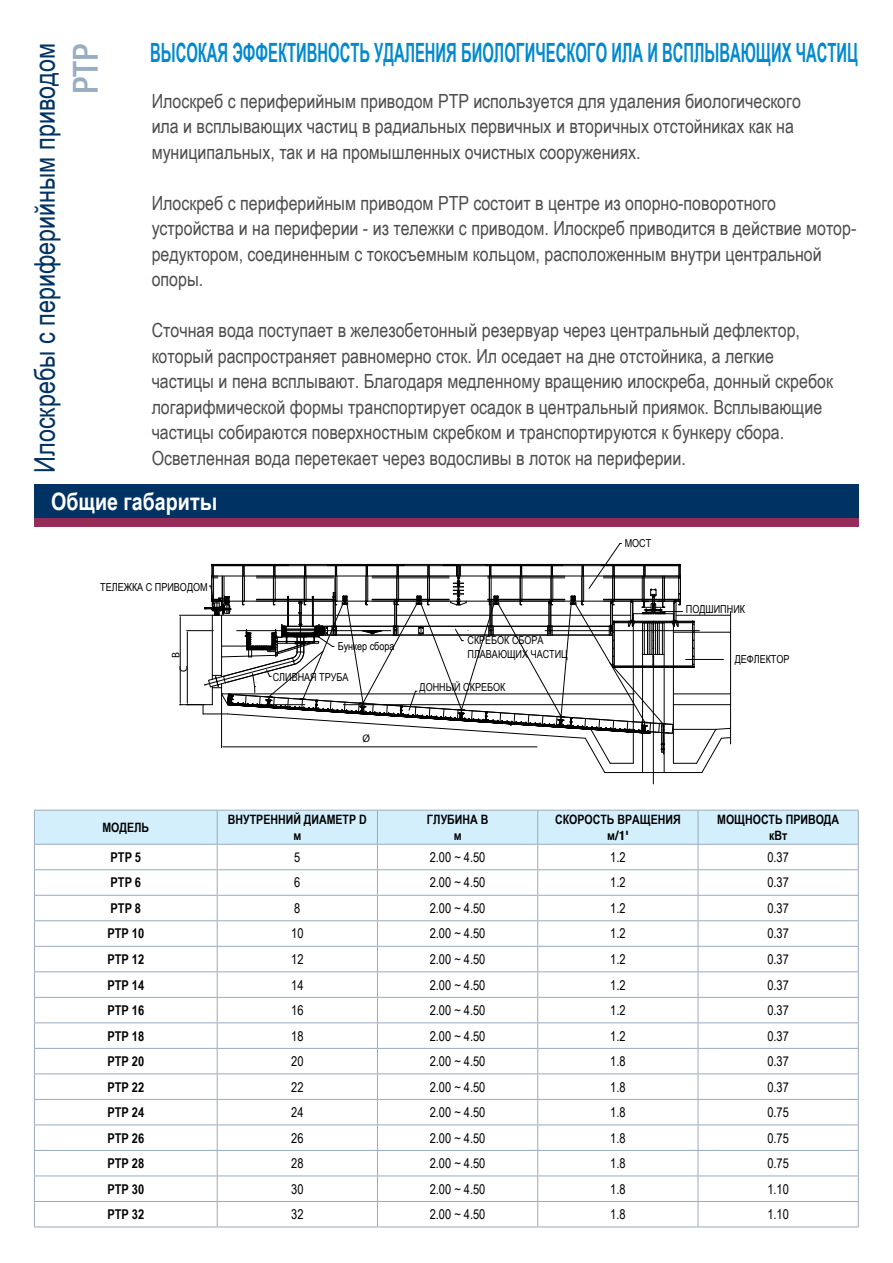
<style>
.page{position:relative;width:893px;height:1263px;background:#fff}
.page>*{position:absolute;margin:0;border:0;box-sizing:border-box;transform-origin:0 0}
.t1{font:500 condensed 34.65px "Helvetica Neue LT Std";color:#99adc1}
.t2{font:28.5px "Arial Narrow";color:#003263}
.t3{font:700 26.55px "Arial Narrow";color:#0089cf;scale:.68 1}
.t4{font:700 24px "Arial Narrow";color:#fff}
.t5{font:19.5px/25.5px "Arial Narrow";color:#4d4d4f}
.t6{font:13.5px "Arial Narrow";color:#000}
.t7{font:700 13.5px "Arial Narrow";color:#000}
.t8{font:700 12.9px/15.5px "Arial Narrow";color:#000;text-align:center}
.t9{font:700 condensed 12.9px "Helvetica Neue LT Std";color:#000}
.t10{font:10.95px/13.2px "Arial Narrow";color:#000}
.t11{font:10.95px "Myriad Pro";color:#000}
.s1{font-family:"Arial Narrow";font-stretch:normal}
</style>
<div class="page">
<div style="left:34px;top:484px;width:825px;height:34px;background:#003263"></div>
<div style="left:34px;top:518px;width:825px;height:9px;background:#952d58"></div>
<svg style="left:179px;top:543px;width:552px;height:241px"></svg>
<svg style="left:34px;top:810px;width:825px;height:416px"></svg>
<hr style="left:34px;top:1226px;width:183px;height:1px;background:#99aabe">
<hr style="left:217px;top:1226px;width:160px;height:1px;background:#99aabe">
<hr style="left:377px;top:1226px;width:161px;height:1px;background:#99aabe">
<hr style="left:538px;top:1226px;width:160px;height:1px;background:#99aabe">
<hr style="left:698px;top:1226px;width:161px;height:1px;background:#99aabe">
<h3 class="t3" style="left:150px;top:33px;width:1042px">ВЫСОКАЯ ЭФФЕКТИВНОСТЬ УДАЛЕНИЯ БИОЛОГИЧЕСКОГО ИЛА И ВСПЛЫВАЮЩИХ ЧАСТИЦ</h3>
<h2 class="t2" style="left:24px;top:473px;width:431px;rotate:-90deg">Илоскребы с периферийным приводом</h2>
<h1 class="t1" style="left:65px;top:94px;width:52px;rotate:-90deg">PTP</h1>
<p class="t4" style="left:51px;top:483px;width:168px">Общие габариты</p>
<p class="t5" style="left:152px;top:87px;width:651px">Илоскреб с периферийным приводом PTP используется для удаления биологического ила и всплывающих частиц в радиальных первичных и вторичных отстойниках как на муниципальных, так и на промышленных очистных сооружениях.</p>
<p class="t5" style="left:152px;top:189px;width:706px">Илоскреб с периферийным приводом PTP состоит в центре из опорно-поворотного устройства и на периферии - из тележки с приводом. Илоскреб приводится в действие мотор&shy;редуктором, соединенным с токосъемным кольцом, расположенным внутри центральной опоры.</p>
<p class="t5" style="left:152px;top:317px;width:683px">Сточная вода поступает в железобетонный резервуар через центральный дефлектор, который распространяет равномерно сток. Ил оседает на дне отстойника, а легкие частицы и пена всплывают. Благодаря медленному вращению илоскреба, донный скребок логарифмической формы транспортирует осадок в центральный приямок. Всплывающие частицы собираются поверхностным скребком и транспортируются к бункеру сбора.<br>Осветленная вода перетекает через водосливы в лоток на периферии.</p>
<p class="t10" style="left:100px;top:580px;width:109px">ТЕЛЕЖКА С ПРИВОДОМ</p>
<p class="t11" style="left:169px;top:658px;width:7px;rotate:-90deg">B</p>
<p class="t11" style="left:177px;top:672px;width:8px;rotate:-90deg">C</p>
<p class="t10" style="left:338px;top:639px;width:58px">Бункер сбора</p>
<p class="t10" style="left:273px;top:670px;width:77px">СЛИВНАЯ ТРУБА</p>
<p class="t11" style="left:362px;top:732px;width:9px">Ø</p>
<p class="t10" style="left:467px;top:633px;width:102px">СКРЕБОК СБОРА<br>ПЛАВАЮЩИХ ЧАСТИЦ</p>
<p class="t10" style="left:420px;top:680px;width:87px">ДОННЫЙ СКРЕБОК</p>
<p class="t10" style="left:625px;top:536px;width:28px">МОСТ</p>
<p class="t10" style="left:686px;top:602px;width:61px">ПОДШИПНИК</p>
<p class="t10" style="left:735px;top:652px;width:56px">ДЕФЛЕКТОР</p>
<p class="t8" style="left:102px;top:819px;width:48px">МОДЕЛЬ</p>
<p class="t8" style="left:228px;top:811px;width:140px">ВНУТРЕННИЙ ДИАМЕТР D м</p>
<p class="t8" style="left:427px;top:811px;width:63px">ГЛУБИНА B м</p>
<p class="t8" style="left:555px;top:811px;width:127px">СКОРОСТЬ ВРАЩЕНИЯ</p>
<p class="t9" style="left:607px;top:827px;width:23px"><span class="s1">м</span>/1'</p>
<p class="t8" style="left:717px;top:811px;width:123px">МОЩНОСТЬ ПРИВОДА кВт</p>
<p class="t7" style="left:111px;top:847px;width:32px">PTP 5</p>
<p class="t6" style="left:294px;top:847px;width:8px">5</p>
<p class="t6" style="left:430px;top:847px;width:57px">2.00 ~ 4.50</p>
<p class="t6" style="left:610px;top:847px;width:17px">1.2</p>
<p class="t6" style="left:767px;top:847px;width:23px">0.37</p>
<p class="t7" style="left:111px;top:872px;width:32px">PTP 6</p>
<p class="t6" style="left:294px;top:873px;width:8px">6</p>
<p class="t6" style="left:430px;top:873px;width:57px">2.00 ~ 4.50</p>
<p class="t6" style="left:610px;top:873px;width:17px">1.2</p>
<p class="t6" style="left:767px;top:873px;width:23px">0.37</p>
<p class="t7" style="left:111px;top:898px;width:32px">PTP 8</p>
<p class="t6" style="left:294px;top:898px;width:8px">8</p>
<p class="t6" style="left:430px;top:898px;width:57px">2.00 ~ 4.50</p>
<p class="t6" style="left:610px;top:898px;width:17px">1.2</p>
<p class="t6" style="left:767px;top:898px;width:23px">0.37</p>
<p class="t7" style="left:107px;top:923px;width:38px">PTP 10</p>
<p class="t6" style="left:291px;top:924px;width:14px">10</p>
<p class="t6" style="left:430px;top:924px;width:57px">2.00 ~ 4.50</p>
<p class="t6" style="left:610px;top:924px;width:17px">1.2</p>
<p class="t6" style="left:767px;top:924px;width:23px">0.37</p>
<p class="t7" style="left:107px;top:949px;width:38px">PTP 12</p>
<p class="t6" style="left:291px;top:949px;width:14px">12</p>
<p class="t6" style="left:430px;top:949px;width:57px">2.00 ~ 4.50</p>
<p class="t6" style="left:610px;top:949px;width:17px">1.2</p>
<p class="t6" style="left:767px;top:949px;width:23px">0.37</p>
<p class="t7" style="left:107px;top:974px;width:38px">PTP 14</p>
<p class="t6" style="left:291px;top:975px;width:14px">14</p>
<p class="t6" style="left:430px;top:975px;width:57px">2.00 ~ 4.50</p>
<p class="t6" style="left:610px;top:975px;width:17px">1.2</p>
<p class="t6" style="left:767px;top:975px;width:23px">0.37</p>
<p class="t7" style="left:107px;top:1000px;width:38px">PTP 16</p>
<p class="t6" style="left:291px;top:1000px;width:14px">16</p>
<p class="t6" style="left:430px;top:1000px;width:57px">2.00 ~ 4.50</p>
<p class="t6" style="left:610px;top:1000px;width:17px">1.2</p>
<p class="t6" style="left:767px;top:1000px;width:23px">0.37</p>
<p class="t7" style="left:107px;top:1025px;width:38px">PTP 18</p>
<p class="t6" style="left:291px;top:1026px;width:14px">18</p>
<p class="t6" style="left:430px;top:1026px;width:57px">2.00 ~ 4.50</p>
<p class="t6" style="left:610px;top:1026px;width:17px">1.2</p>
<p class="t6" style="left:767px;top:1026px;width:23px">0.37</p>
<p class="t7" style="left:107px;top:1051px;width:38px">PTP 20</p>
<p class="t6" style="left:291px;top:1051px;width:14px">20</p>
<p class="t6" style="left:430px;top:1051px;width:57px">2.00 ~ 4.50</p>
<p class="t6" style="left:610px;top:1051px;width:17px">1.8</p>
<p class="t6" style="left:767px;top:1051px;width:23px">0.37</p>
<p class="t7" style="left:107px;top:1076px;width:38px">PTP 22</p>
<p class="t6" style="left:291px;top:1077px;width:14px">22</p>
<p class="t6" style="left:430px;top:1077px;width:57px">2.00 ~ 4.50</p>
<p class="t6" style="left:610px;top:1077px;width:17px">1.8</p>
<p class="t6" style="left:767px;top:1077px;width:23px">0.37</p>
<p class="t7" style="left:107px;top:1102px;width:38px">PTP 24</p>
<p class="t6" style="left:291px;top:1102px;width:14px">24</p>
<p class="t6" style="left:430px;top:1102px;width:57px">2.00 ~ 4.50</p>
<p class="t6" style="left:610px;top:1102px;width:17px">1.8</p>
<p class="t6" style="left:767px;top:1102px;width:23px">0.75</p>
<p class="t7" style="left:107px;top:1128px;width:38px">PTP 26</p>
<p class="t6" style="left:291px;top:1128px;width:14px">26</p>
<p class="t6" style="left:430px;top:1128px;width:57px">2.00 ~ 4.50</p>
<p class="t6" style="left:610px;top:1128px;width:17px">1.8</p>
<p class="t6" style="left:767px;top:1128px;width:23px">0.75</p>
<p class="t7" style="left:107px;top:1153px;width:38px">PTP 28</p>
<p class="t6" style="left:291px;top:1153px;width:14px">28</p>
<p class="t6" style="left:430px;top:1153px;width:57px">2.00 ~ 4.50</p>
<p class="t6" style="left:610px;top:1153px;width:17px">1.8</p>
<p class="t6" style="left:767px;top:1153px;width:23px">0.75</p>
<p class="t7" style="left:107px;top:1179px;width:38px">PTP 30</p>
<p class="t6" style="left:291px;top:1179px;width:14px">30</p>
<p class="t6" style="left:430px;top:1179px;width:57px">2.00 ~ 4.50</p>
<p class="t6" style="left:610px;top:1179px;width:17px">1.8</p>
<p class="t6" style="left:767px;top:1179px;width:23px">1.10</p>
<p class="t7" style="left:107px;top:1204px;width:38px">PTP 32</p>
<p class="t6" style="left:291px;top:1204px;width:14px">32</p>
<p class="t6" style="left:430px;top:1204px;width:57px">2.00 ~ 4.50</p>
<p class="t6" style="left:610px;top:1204px;width:17px">1.8</p>
<p class="t6" style="left:767px;top:1204px;width:23px">1.10</p>
</div>
